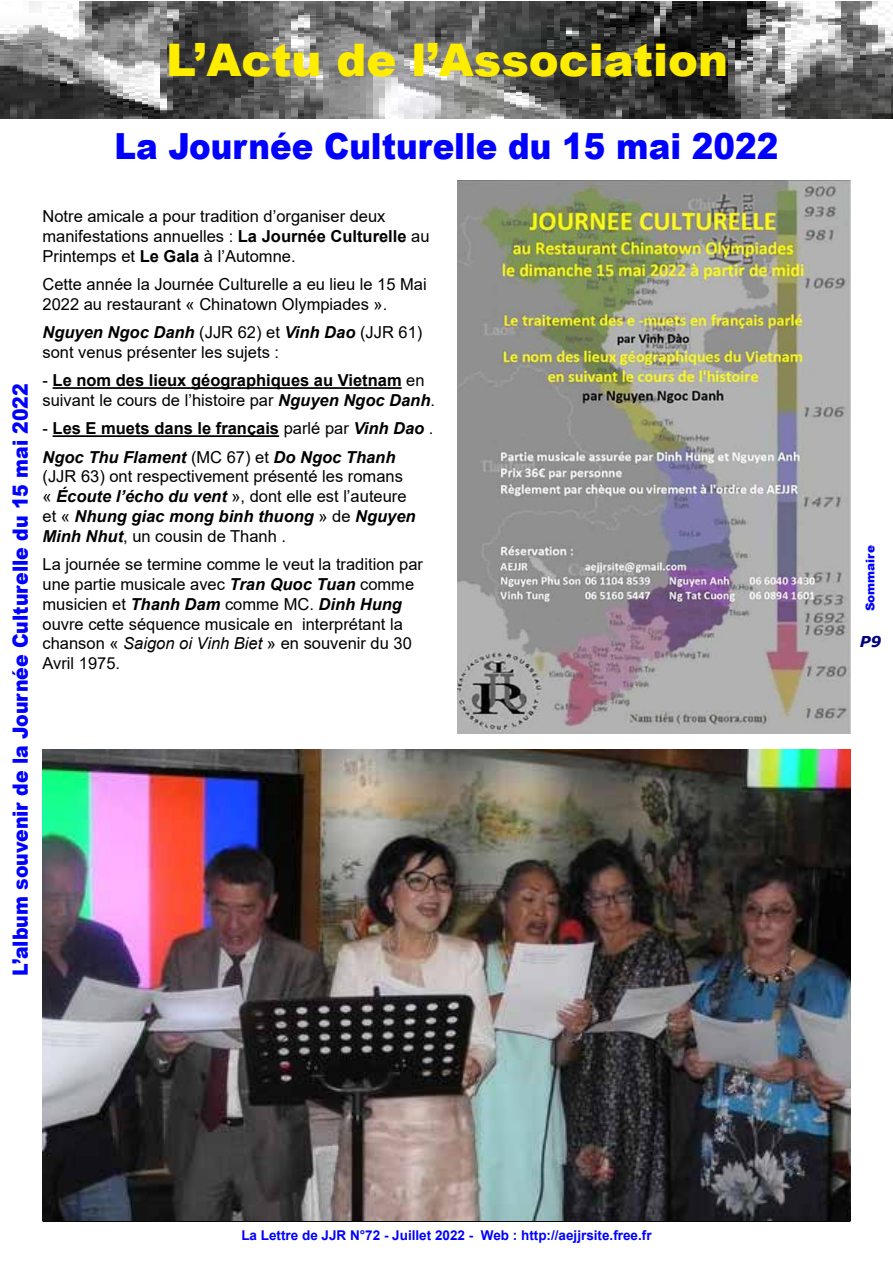
<style>
.page{position:relative;width:893px;height:1263px;background:#fff}
.page>*{position:absolute;margin:0;border:0;box-sizing:border-box;transform-origin:0 0}
.t1{font:900 45px "Arial";color:#ffed00}
.t2{font:900 36px "Arial";color:#00f;scale:.9 1}
.t3{font:900 21px "Arial";color:#00f;scale:.9 1}
.t4{font:16.5px/19.8px "Arial";color:#000}
.t5{font:700 16.5px/19.8px "Arial";color:#000}
.t6{font:italic 700 16.5px/28.3px "Arial";color:#000}
.t7{font:italic 700 15px "Verdana";color:#000080}
.t8{font:700 13.5px "Arial";color:#00f}
.t9{font:900 12px "Arial";color:#00f}
.s1{font-weight:700}
.s2{font-weight:700;font-style:italic}
.s3{font-weight:400}
.s4{font-style:italic}
.s5{font-weight:400;font-style:normal}
.s6{font-style:normal}
</style>
<div class="page">
<hr style="left:43px;top:1220px;width:807px;height:2px;background:#000">
<img style="left:1px;top:1px;width:892px;height:118px">
<img style="left:43px;top:750px;width:807px;height:470px">
<hr style="left:53px;top:387px;width:349px;height:2px;background:#000">
<hr style="left:53px;top:435px;width:226px;height:2px;background:#000">
<img style="left:457px;top:181px;width:393px;height:553px">
<h1 class="t1" style="left:166px;top:27px;width:564px">L’Actu de l’Association</h1>
<h2 class="t2" style="left:115px;top:120px;width:739px">La Journée Culturelle du 15 mai 2022</h2>
<p class="t3" style="left:5px;top:976px;width:660px;rotate:-90deg">L’album souvenir de la Journée Culturelle du 15 mai 2022</p>
<p class="t4" style="left:43px;top:206px;width:389px">Notre amicale a pour tradition d’organiser deux manifestations annuelles : <span class="s1">La Journée Culturelle</span> au<br>Printemps et <span class="s1">Le Gala</span> à l’Automne.</p>
<p class="t4" style="left:43px;top:274px;width:386px">Cette année la Journée Culturelle a eu lieu le 15 Mai<br>2022 au restaurant « Chinatown Olympiades ».</p>
<p class="t4" style="left:43px;top:322px;width:381px"><span class="s2">Nguyen Ngoc Danh</span> (JJR 62) et <span class="s2">Vinh Dao</span> (JJR 61) sont venus présenter les sujets :</p>
<p class="t5" style="left:43px;top:371px;width:394px"><span class="s3">-</span> Le nom des lieux géographiques au Vietnam <span class="s3">en suivant le cours de l’histoire par</span> <span class="s4">Nguyen Ngoc Danh</span><span class="s3">.</span></p>
<p class="t6" style="left:43px;top:415px;width:392px"><span class="s5">-</span> <span class="s6">Les E muets dans le français</span> <span class="s5">parlé par</span> Vinh Dao <span class="s5">.<br></span>Ngoc Thu Flament <span class="s5">(MC 67) et</span> Do Ngoc Thanh</p>
<p class="t4" style="left:43px;top:467px;width:375px">(JJR 63) ont respectivement présenté les romans « <span class="s2">Écoute l’écho du vent</span> », dont elle est l’auteure et « <span class="s2">Nhung giac mong binh thuong</span> » de <span class="s2">Nguyen Minh Nhut</span>, un cousin de Thanh .</p>
<p class="t4" style="left:43px;top:554px;width:382px">La journée se termine comme le veut la tradition par une partie musicale avec <span class="s2">Tran Quoc Tuan</span> comme musicien et <span class="s2">Thanh Dam</span> comme MC. <span class="s2">Dinh Hung </span>ouvre cette séquence musicale en interprétant la chanson « <span class="s4">Saigon oi Vinh Biet</span> » en souvenir du 30<br>Avril 1975.</p>
<p class="t9" style="left:861px;top:611px;width:68px;rotate:-90deg">Sommaire</p>
<p class="t7" style="left:860px;top:631px;width:23px">P9</p>
<p class="t8" style="left:241px;top:1226px;width:412px">La Lettre de JJR N°72 - Juillet 2022 - Web : http://aejjrsite.free.fr</p>
</div>
